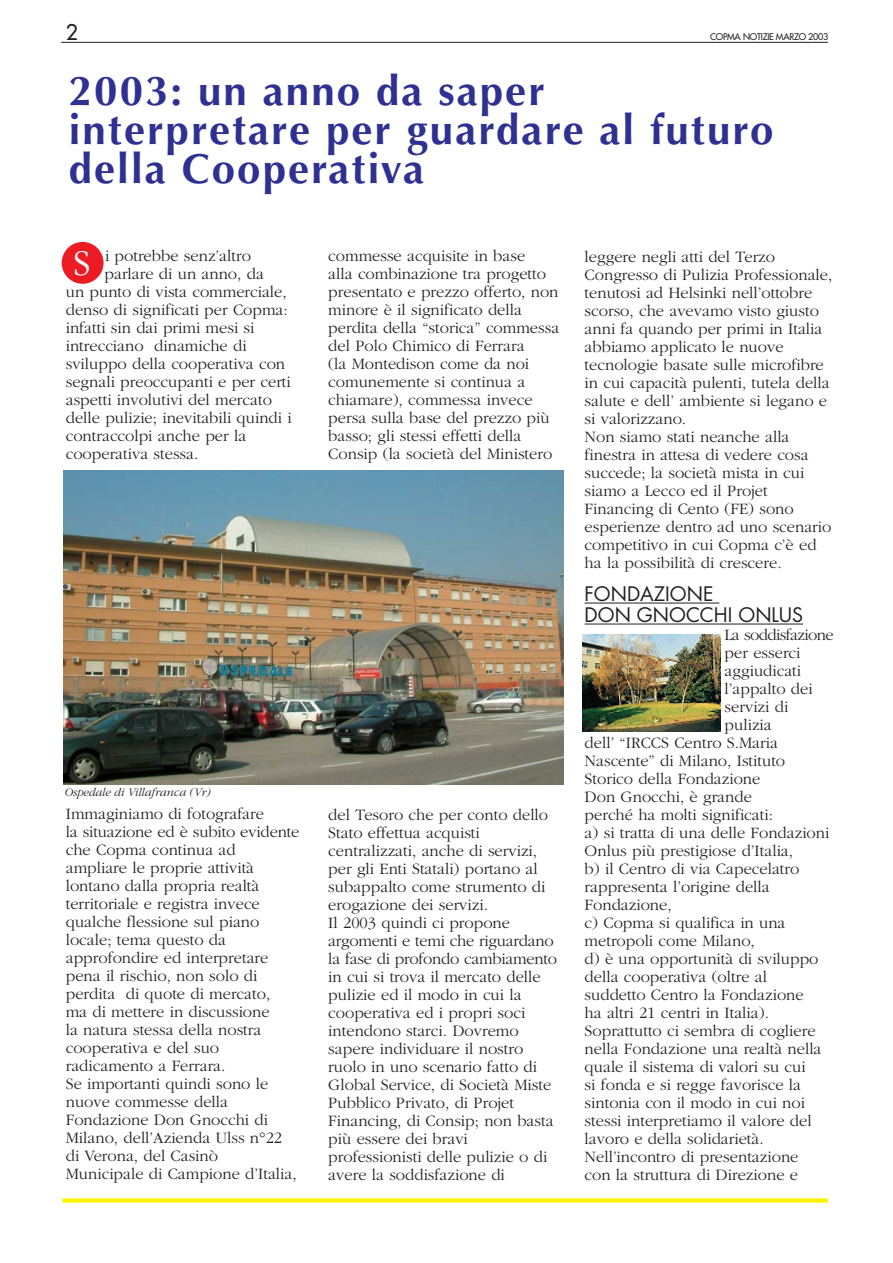
<style>
.page{position:relative;width:893px;height:1263px;background:#fff}
.page>*{position:absolute;margin:0;border:0;box-sizing:border-box;transform-origin:0 0}
.t1{font:700 42px/39px "Optima";letter-spacing:.05em;color:#2e3092}
.t2{font:33px "Simoncini Garamond";color:#fff}
.t3{font:21px "Futura";color:#231f20}
.t4{font:19.5px/21px "Futura";color:#231f20}
.t5{font:300 16.5px/18px "Garamond";color:#231f20}
.t6{font:300 16.5px "Garamond";letter-spacing:-.035em;color:#231f20}
.t7{font:italic 300 12px "Garamond";color:#231f20}
.t8{font:9px "Futura";letter-spacing:-.03em;color:#231f20}
</style>
<div class="page">
<svg style="left:63px;top:1198px;width:765px;height:4px;background:#fff319"></svg>
<hr style="left:585px;top:602px;width:134px;height:1px;background:#231f20">
<hr style="left:585px;top:623px;width:218px;height:1px;background:#231f20">
<div style="left:62px;top:242px;width:42px;height:42px;background:#ed1c24;border-radius:50%"></div>
<hr style="left:61px;top:42px;width:767px;height:1px;background:#231f20">
<img style="left:64px;top:470px;width:499px;height:314px">
<img style="left:583px;top:634px;width:137px;height:97px">
<p class="t3" style="left:66px;top:21px;width:14px">2</p>
<p class="t8" style="left:710px;top:32px;width:120px">COPMA NOTIZIE MARZO 2003</p>
<p class="t1" style="left:69px;top:75px;width:706px">2003: un anno da saper interpretare per guardare al futuro della Cooperativa</p>
<p class="t5" style="left:105px;top:248px;width:147px">i potrebbe senz’altro</p>
<p class="t5" style="left:105px;top:266px;width:161px">parlare di un anno, da</p>
<p class="t5" style="left:66px;top:284px;width:223px">un punto di vista commerciale,</p>
<p class="t5" style="left:66px;top:302px;width:223px">denso di significati per Copma:</p>
<p class="t5" style="left:66px;top:320px;width:190px">infatti sin dai primi mesi si</p>
<p class="t5" style="left:66px;top:338px;width:182px">intrecciano dinamiche di</p>
<p class="t5" style="left:66px;top:356px;width:221px">sviluppo della cooperativa con</p>
<p class="t5" style="left:66px;top:374px;width:227px">segnali preoccupanti e per certi</p>
<p class="t5" style="left:66px;top:392px;width:208px">aspetti involutivi del mercato</p>
<p class="t5" style="left:66px;top:410px;width:227px">delle pulizie; inevitabili quindi i</p>
<p class="t5" style="left:66px;top:428px;width:182px">contraccolpi anche per la</p>
<p class="t5" style="left:66px;top:446px;width:134px">cooperativa stessa.</p>
<p class="t2" style="left:74px;top:249px;width:19px">S</p>
<p class="t7" style="left:64px;top:788px;width:148px">Ospedale di Villafranca (Vr)</p>
<p class="t5" style="left:66px;top:806px;width:235px">Immaginiamo di fotografare<br>la situazione ed è subito evidente che Copma continua ad ampliare le proprie attività lontano dalla propria realtà territoriale e registra invece qualche flessione sul piano locale; tema questo da approfondire ed interpretare pena il rischio, non solo di perdita di quote di mercato,<br>ma di mettere in discussione<br>la natura stessa della nostra cooperativa e del suo radicamento a Ferrara.<br>Se importanti quindi sono le nuove commesse della<br>Fondazione Don Gnocchi di<br>Milano, dell’Azienda Ulss n°22 di Verona, del Casinò<br>Municipale di Campione d’Italia,</p>
<p class="t5" style="left:328px;top:248px;width:232px">commesse acquisite in base<br>alla combinazione tra progetto presentato e prezzo offerto, non minore è il significato della perdita della “storica” commessa del Polo Chimico di Ferrara<br>(la Montedison come da noi comunemente si continua a chiamare), commessa invece persa sulla base del prezzo più basso; gli stessi effetti della<br>Consip (la società del Ministero</p>
<p class="t5" style="left:328px;top:806px;width:230px">del Tesoro che per conto dello<br>Stato effettua acquisti centralizzati, anche di servizi, per gli Enti Statali) portano al subappalto come strumento di erogazione dei servizi.<br>Il 2003 quindi ci propone argomenti e temi che riguardano la fase di profondo cambiamento in cui si trova il mercato delle pulizie ed il modo in cui la cooperativa ed i propri soci intendono starci. Dovremo sapere individuare il nostro ruolo in uno scenario fatto di<br>Global Service, di Società Miste<br>Pubblico Privato, di Projet<br>Financing, di Consip; non basta più essere dei bravi professionisti delle pulizie o di avere la soddisfazione di</p>
<p class="t5" style="left:585px;top:249px;width:249px">leggere negli atti del Terzo<br>Congresso di Pulizia Professionale, tenutosi ad Helsinki nell’ottobre scorso, che avevamo visto giusto anni fa quando per primi in Italia abbiamo applicato le nuove tecnologie basate sulle microfibre in cui capacità pulenti, tutela della salute e dell’ ambiente si legano e si valorizzano.<br>Non siamo stati neanche alla finestra in attesa di vedere cosa succede; la società mista in cui siamo a Lecco ed il Projet<br>Financing di Cento (FE) sono esperienze dentro ad uno scenario competitivo in cui Copma c’è ed ha la possibilità di crescere.</p>
<p class="t4" style="left:585px;top:585px;width:220px">FONDAZIONE<br>DON GNOCCHI ONLUS</p>
<p class="t6" style="left:725px;top:628px;width:111px">La soddisfazione</p>
<p class="t5" style="left:725px;top:645px;width:77px">per esserci</p>
<p class="t5" style="left:725px;top:663px;width:78px">aggiudicati</p>
<p class="t5" style="left:725px;top:681px;width:90px">l’appalto dei</p>
<p class="t5" style="left:725px;top:699px;width:65px">servizi di</p>
<p class="t5" style="left:725px;top:717px;width:49px">pulizia</p>
<p class="t5" style="left:585px;top:735px;width:195px">dell’ “IRCCS Centro S.Maria</p>
<p class="t5" style="left:585px;top:753px;width:202px">Nascente” di Milano, Istituto</p>
<p class="t5" style="left:585px;top:771px;width:177px">Storico della Fondazione</p>
<p class="t5" style="left:585px;top:789px;width:169px">Don Gnocchi, è grande</p>
<p class="t5" style="left:585px;top:807px;width:190px">perché ha molti significati:</p>
<p class="t5" style="left:585px;top:825px;width:246px">a) si tratta di una delle Fondazioni</p>
<p class="t5" style="left:585px;top:843px;width:210px">Onlus più prestigiose d’Italia,</p>
<p class="t5" style="left:585px;top:861px;width:216px">b) il Centro di via Capecelatro</p>
<p class="t5" style="left:585px;top:879px;width:187px">rappresenta l’origine della</p>
<p class="t5" style="left:585px;top:897px;width:89px">Fondazione,</p>
<p class="t5" style="left:585px;top:915px;width:202px">c) Copma si qualifica in una</p>
<p class="t5" style="left:585px;top:933px;width:172px">metropoli come Milano,</p>
<p class="t5" style="left:585px;top:951px;width:235px">d) è una opportunità di sviluppo</p>
<p class="t5" style="left:585px;top:969px;width:184px">della cooperativa (oltre al</p>
<p class="t5" style="left:585px;top:987px;width:221px">suddetto Centro la Fondazione</p>
<p class="t5" style="left:585px;top:1005px;width:186px">ha altri 21 centri in Italia).</p>
<p class="t5" style="left:585px;top:1023px;width:232px">Soprattutto ci sembra di cogliere</p>
<p class="t5" style="left:585px;top:1041px;width:238px">nella Fondazione una realtà nella</p>
<p class="t5" style="left:585px;top:1059px;width:223px">quale il sistema di valori su cui</p>
<p class="t5" style="left:585px;top:1077px;width:218px">si fonda e si regge favorisce la</p>
<p class="t5" style="left:585px;top:1095px;width:222px">sintonia con il modo in cui noi</p>
<p class="t5" style="left:585px;top:1113px;width:229px">stessi interpretiamo il valore del</p>
<p class="t5" style="left:585px;top:1131px;width:181px">lavoro e della solidarietà.</p>
<p class="t5" style="left:585px;top:1149px;width:215px">Nell’incontro di presentazione</p>
<p class="t5" style="left:585px;top:1167px;width:215px">con la struttura di Direzione e</p>
</div>
